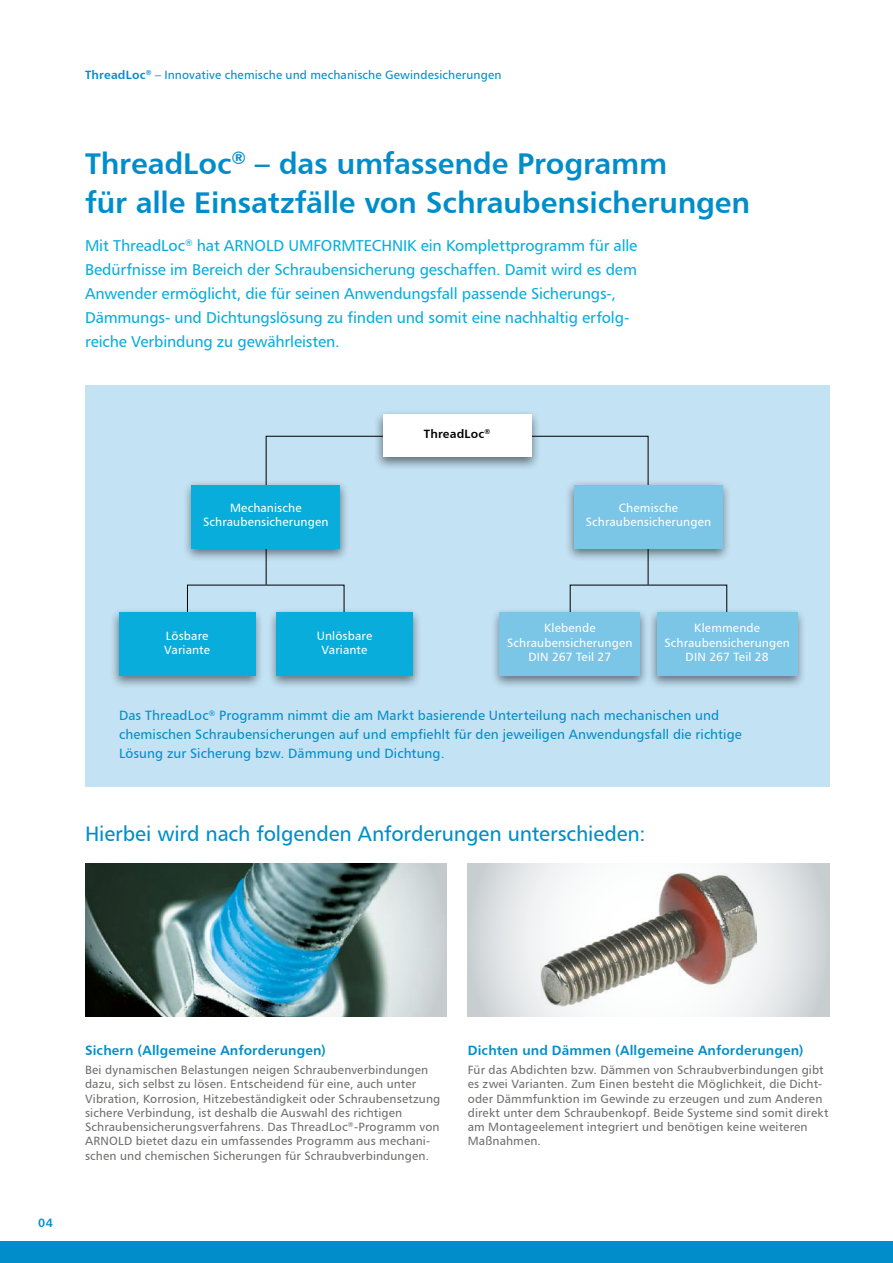
<style>
.page{position:relative;width:893px;height:1263px;background:#fff}
.page>*{position:absolute;margin:0;border:0;box-sizing:border-box;transform-origin:0 0}
.t1{font:30px/38.2px "Humanist 777 BT Bold B";letter-spacing:-.005em;color:#008dca}
.t2{font:21px "Humanist 777 BT Roman B";letter-spacing:-.005em;color:#008dca}
.t3{font:15.75px/24px "Humanist 777 BT Roman B";letter-spacing:-.01em;color:#09addc}
.t4{font:13.5px/18.8px "Humanist 777 BT Roman B";letter-spacing:.005em;color:#008dca}
.t5{font:13.5px "Humanist 777 BT Bold B";letter-spacing:.01em;color:#008dca}
.t6{font:12px/14.2px "Humanist 777 BT Roman B";letter-spacing:.01em;color:#6f6f6e}
.t7{font:12px/14.2px "Humanist 777 BT Roman B";letter-spacing:.01em;color:#fff;text-align:center}
.t8{font:12px "Humanist 777 BT Roman B";letter-spacing:.01em;color:#008dca}
.t9{font:12px "Humanist 777 BT Bold B";letter-spacing:.02em;color:#000}
.t10{font:12px "Humanist 777 BT Bold B";color:#008dca}
.s1{font-family:"Humanist 777 BT Bold B"}
</style>
<div class="page">
<div style="left:0;top:1242px;width:893px;height:21px;background:#008dca"></div>
<div style="left:85px;top:385px;width:744px;height:402px;background:#c3e2f4"></div>
<div style="left:373px;top:410px;width:168px;height:60px;background:#000;opacity:.5"></div>
<div style="left:383px;top:415px;width:148px;height:42px;background:#fff"></div>
<div style="left:182px;top:480px;width:167px;height:82px;background:#000;opacity:.5"></div>
<div style="left:191px;top:485px;width:149px;height:64px;background:#09addc"></div>
<div style="left:565px;top:480px;width:167px;height:82px;background:#000;opacity:.5"></div>
<div style="left:574px;top:485px;width:149px;height:64px;background:#7bc5e7"></div>
<div style="left:267px;top:608px;width:155px;height:82px;background:#000;opacity:.5"></div>
<div style="left:276px;top:612px;width:136px;height:64px;background:#09addc"></div>
<div style="left:110px;top:608px;width:155px;height:82px;background:#000;opacity:.5"></div>
<div style="left:119px;top:612px;width:136px;height:64px;background:#09addc"></div>
<div style="left:648px;top:608px;width:158px;height:82px;background:#000;opacity:.5"></div>
<div style="left:657px;top:612px;width:140px;height:64px;background:#7bc5e7"></div>
<div style="left:491px;top:608px;width:158px;height:82px;background:#000;opacity:.5"></div>
<div style="left:500px;top:612px;width:140px;height:64px;background:#7bc5e7"></div>
<img style="left:85px;top:863px;width:361px;height:153px">
<svg style="left:468px;top:863px;width:361px;height:153px"></svg>
<img style="left:540px;top:873px;width:216px;height:134px">
<p class="t8" style="left:85px;top:67px;width:418px"><span class="s1">ThreadLoc</span><sup>®</sup> – Innovative chemische und mechanische Gewindesicherungen</p>
<h1 class="t1" style="left:85px;top:144px;width:667px">ThreadLoc<sup>®</sup> – das umfassende Programm<br>für alle Einsatzfälle von Schraubensicherungen</h1>
<p class="t3" style="left:85px;top:233px;width:554px">Mit ThreadLoc<sup>®</sup> hat ARNOLD UMFORMTECHNIK ein Komplettprogramm für alle Bedürfnisse im Bereich der Schraubensicherung geschaffen. Damit wird es dem Anwender ermöglicht, die für seinen Anwendungsfall passende Sicherungs-, Dämmungs- und Dichtungslösung zu finden und somit eine nachhaltig erfolg&shy;reiche Verbindung zu gewährleisten.</p>
<p class="t9" style="left:424px;top:427px;width:68px">ThreadLoc<sup>®</sup></p>
<p class="t7" style="left:203px;top:500px;width:127px">Mechanische<br>Schraubensicherungen</p>
<p class="t7" style="left:586px;top:500px;width:127px">Chemische<br>Schraubensicherungen</p>
<p class="t7" style="left:164px;top:628px;width:47px;text-align:left">Lösbare<br>Variante</p>
<p class="t7" style="left:664px;top:621px;width:127px">Klemmende<br>Schraubensicherungen<br>DIN 267 Teil 28</p>
<p class="t7" style="left:507px;top:621px;width:127px">Klebende<br>Schraubensicherungen<br>DIN 267 Teil 27</p>
<p class="t7" style="left:317px;top:628px;width:57px">Unlösbare<br>Variante</p>
<p class="t4" style="left:119px;top:706px;width:624px">Das ThreadLoc<sup>®</sup> Programm nimmt die am Markt basierende Unterteilung nach mechanischen und chemischen Schraubensicherungen auf und empfiehlt für den jeweiligen Anwendungsfall die richtige<br>Lösung zur Sicherung bzw. Dämmung und Dichtung.</p>
<h2 class="t2" style="left:85px;top:820px;width:562px">Hierbei wird nach folgenden Anforderungen unterschieden:</h2>
<p class="t10" style="left:38px;top:1215px;width:16px">04</p>
<p class="t5" style="left:85px;top:1041px;width:242px">Sichern (Allgemeine Anforderungen)</p>
<p class="t6" style="left:85px;top:1063px;width:357px">Bei dynamischen Belastungen neigen Schraubenverbindungen dazu, sich selbst zu lösen. Entscheidend für eine, auch unter Vibration, Korrosion, Hitzebeständigkeit oder Schraubensetzung sichere Verbindung, ist deshalb die Auswahl des richtigen Schraubensicherungsverfahrens. Das ThreadLoc<sup>®</sup>-Programm von ARNOLD bietet dazu ein umfassendes Programm aus mechani&shy;schen und chemischen Sicherungen für Schraubverbindungen.</p>
<p class="t5" style="left:468px;top:1041px;width:337px">Dichten und Dämmen (Allgemeine Anforderungen)</p>
<p class="t6" style="left:468px;top:1063px;width:362px">Für das Abdichten bzw. Dämmen von Schraubverbindungen gibt es zwei Varianten. Zum Einen besteht die Möglichkeit, die Dicht&shy;oder Dämmfunktion im Gewinde zu erzeugen und zum Anderen direkt unter dem Schraubenkopf. Beide Systeme sind somit direkt am Montageelement integriert und benötigen keine weiteren Maßnahmen.</p>
</div>
